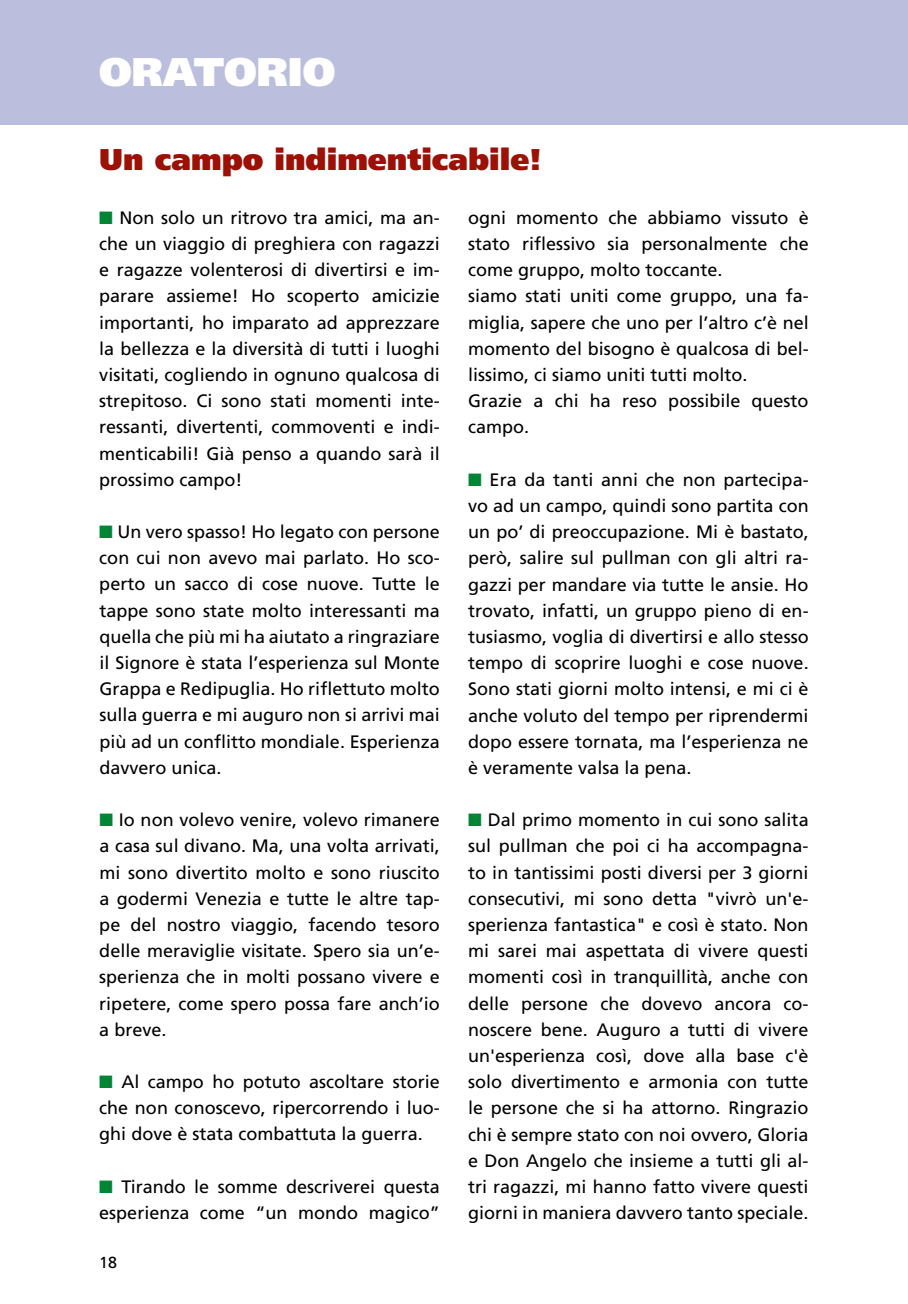
<style>
.page{position:relative;width:908px;height:1304px;background:#fff}
.page>*{position:absolute;margin:0;border:0;box-sizing:border-box;transform-origin:0 0}
.t1{font:900 40px "Frutiger";color:#fff}
.t2{font:900 30px "Frutiger";color:#9c1006}
.t3{font:18px/26.2px "Frutiger";color:#000;text-align:justify}
.t4{font:16px "Frutiger";color:#000}
.s1{color:#008536}
</style>
<div class="page">
<div style="left:0;top:0;width:907px;height:125px;background:#bbbedc"></div>
<h1 class="t1" style="left:99px;top:48px;width:237px">oratorio</h1>
<h2 class="t2" style="left:99px;top:141px;width:444px">Un campo indimenticabile!</h2>
<p class="t3" style="left:99px;top:204px;width:342px"><span class="s1">■</span> Non solo un ritrovo tra amici, ma an&shy;che un viaggio di preghiera con ragazzi e ragazze volenterosi di divertirsi e im&shy;parare assieme! Ho scoperto amicizie importanti, ho imparato ad apprezzare la bellezza e la diversità di tutti i luoghi visitati, cogliendo in ognuno qualcosa di strepitoso. Ci sono stati momenti inte&shy;ressanti, divertenti, commoventi e indi&shy;menticabili! Già penso a quando sarà il prossimo campo!</p>
<p class="t3" style="left:99px;top:519px;width:342px"><span class="s1">■</span> Un vero spasso! Ho legato con persone con cui non avevo mai parlato. Ho sco&shy;perto un sacco di cose nuove. Tutte le tappe sono state molto interessanti ma quella che più mi ha aiutato a ringraziare il Signore è stata l’esperienza sul Monte Grappa e Redipuglia. Ho riflettuto molto sulla guerra e mi auguro non si arrivi mai più ad un conflitto mondiale. Esperienza davvero unica.</p>
<p class="t3" style="left:99px;top:807px;width:342px"><span class="s1">■</span> Io non volevo venire, volevo rimanere a casa sul divano. Ma, una volta arrivati, mi sono divertito molto e sono riuscito a godermi Venezia e tutte le altre tap&shy;pe del nostro viaggio, facendo tesoro delle meraviglie visitate. Spero sia un’e&shy;sperienza che in molti possano vivere e ripetere, come spero possa fare anch’io a breve.</p>
<p class="t3" style="left:99px;top:1069px;width:342px"><span class="s1">■</span> Al campo ho potuto ascoltare storie che non conoscevo, ripercorrendo i luo&shy;ghi dove è stata combattuta la guerra.</p>
<p class="t3" style="left:99px;top:1173px;width:342px"><span class="s1">■</span> Tirando le somme descriverei questa esperienza come “un mondo magico”</p>
<p class="t4" style="left:99px;top:1253px;width:19px">18</p>
<p class="t3" style="left:468px;top:204px;width:342px;text-align:left">ogni momento che abbiamo vissuto è stato riflessivo sia personalmente che come gruppo, molto toccante.<br>siamo stati uniti come gruppo, una fa&shy;miglia, sapere che uno per l’altro c’è nel momento del bisogno è qualcosa di bel&shy;lissimo, ci siamo uniti tutti molto.<br>Grazie a chi ha reso possibile questo campo.</p>
<p class="t3" style="left:468px;top:466px;width:342px"><span class="s1">■</span> Era da tanti anni che non partecipa&shy;vo ad un campo, quindi sono partita con un po’ di preoccupazione. Mi è bastato, però, salire sul pullman con gli altri ra&shy;gazzi per mandare via tutte le ansie. Ho trovato, infatti, un gruppo pieno di en&shy;tusiasmo, voglia di divertirsi e allo stesso tempo di scoprire luoghi e cose nuove.<br>Sono stati giorni molto intensi, e mi ci è anche voluto del tempo per riprendermi dopo essere tornata, ma l’esperienza ne è veramente valsa la pena.</p>
<p class="t3" style="left:468px;top:807px;width:342px"><span class="s1">■</span> Dal primo momento in cui sono salita sul pullman che poi ci ha accompagna&shy;to in tantissimi posti diversi per 3 giorni consecutivi, mi sono detta "vivrò un'e&shy;sperienza fantastica" e così è stato. Non mi sarei mai aspettata di vivere questi momenti così in tranquillità, anche con delle persone che dovevo ancora co&shy;noscere bene. Auguro a tutti di vivere un'esperienza così, dove alla base c'è solo divertimento e armonia con tutte le persone che si ha attorno. Ringrazio chi è sempre stato con noi ovvero, Gloria e Don Angelo che insieme a tutti gli al&shy;tri ragazzi, mi hanno fatto vivere questi giorni in maniera davvero tanto speciale.</p>
</div>
